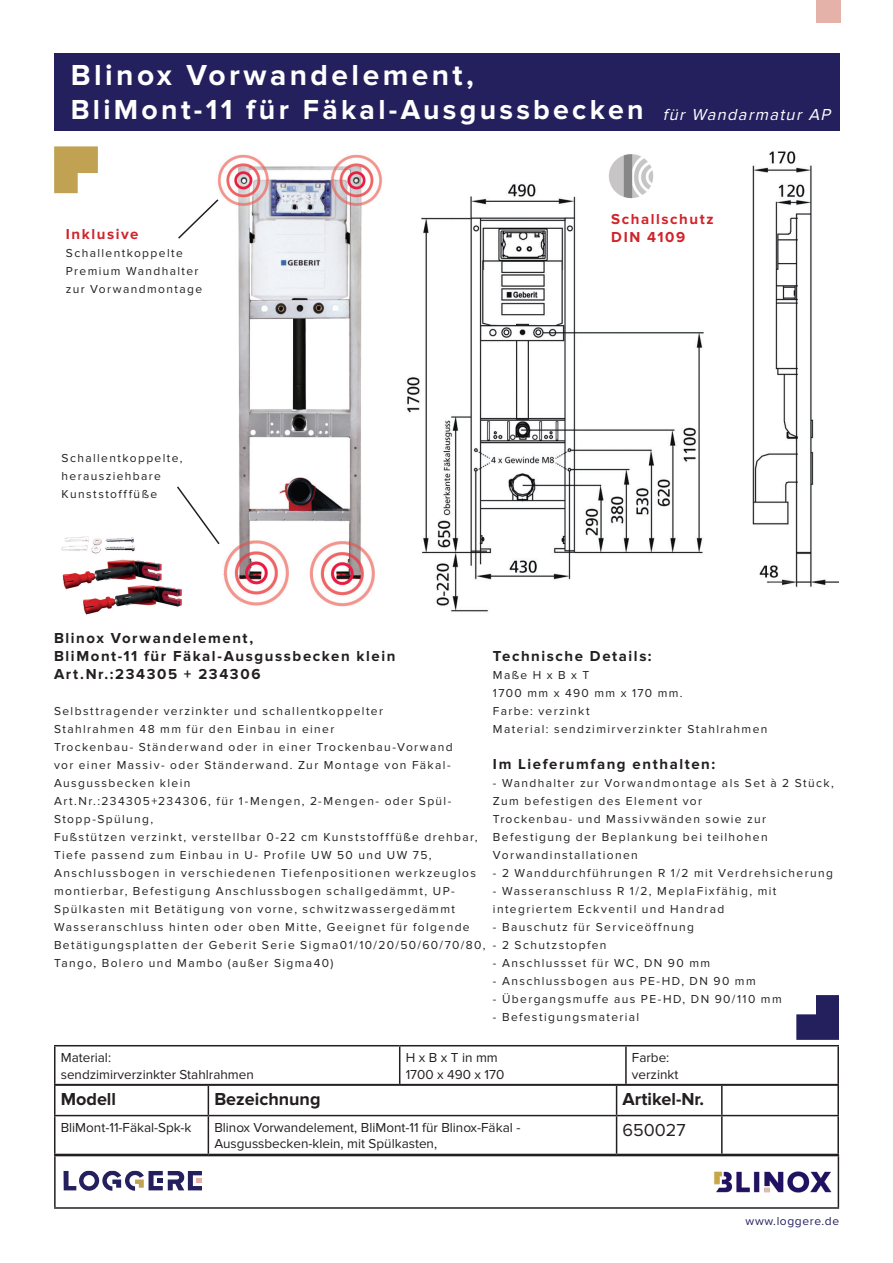
<style>
.page{position:relative;width:893px;height:1263px;background:#fff}
.page>*{position:absolute;margin:0;border:0;box-sizing:border-box;transform-origin:0 0}
.t1{font:700 30px "Proxima Nova";letter-spacing:.115em;color:#fff}
.t2{font:700 28.5px "Proxima Nova";letter-spacing:.115em;color:#fff}
.t3{font:700 18px "Proxima Nova";color:#231f20}
.t4{font:18px "Proxima Nova";color:#231f20}
.t5{font:italic 16.5px "Proxima Nova";color:#fff}
.t6{font:700 15px/18px "Proxima Nova";letter-spacing:.105em;color:#231f20}
.t7{font:700 15px/18px "Proxima Nova";letter-spacing:.105em;color:#d1232a}
.t8{font:13.5px/16.2px "Proxima Nova";color:#231f20}
.t9{font:12px/18px "Proxima Nova";letter-spacing:.115em;color:#231f20}
.t10{font:12px "Proxima Nova";letter-spacing:.05em;color:#24205e}
</style>
<div class="page">
<img style="left:217px;top:151px;width:622px;height:461px">
<div style="left:54px;top:54px;width:785px;height:77px;background:#24205e"></div>
<hr style="left:54px;top:1155px;width:785px;height:1px;background:#231f20">
<hr style="left:54px;top:1156px;width:2px;height:51px;background:#231f20">
<hr style="left:54px;top:1207px;width:785px;height:2px;background:#231f20">
<svg style="left:54px;top:146px;width:44px;height:47px"></svg>
<svg style="left:64px;top:1170px;width:138px;height:21px"></svg>
<img style="left:703px;top:1153px;width:136px;height:56px">
<svg style="left:796px;top:995px;width:43px;height:45px"></svg>
<hr style="left:54px;top:1045px;width:346px;height:1px;background:#231f20">
<hr style="left:54px;top:1046px;width:2px;height:38px;background:#231f20">
<hr style="left:400px;top:1045px;width:226px;height:1px;background:#231f20">
<hr style="left:399px;top:1046px;width:1px;height:38px;background:#231f20">
<hr style="left:626px;top:1045px;width:213px;height:1px;background:#231f20">
<hr style="left:625px;top:1046px;width:2px;height:38px;background:#231f20">
<hr style="left:837px;top:1046px;width:2px;height:38px;background:#231f20">
<hr style="left:54px;top:1084px;width:154px;height:2px;background:#231f20">
<hr style="left:54px;top:1086px;width:2px;height:29px;background:#231f20">
<hr style="left:208px;top:1084px;width:409px;height:2px;background:#231f20">
<svg style="left:208px;top:1086px;width:1px;height:29px"></svg>
<hr style="left:617px;top:1084px;width:105px;height:2px;background:#231f20">
<svg style="left:616px;top:1086px;width:1px;height:29px"></svg>
<hr style="left:722px;top:1084px;width:117px;height:2px;background:#231f20">
<hr style="left:721px;top:1086px;width:2px;height:29px;background:#231f20">
<hr style="left:837px;top:1086px;width:2px;height:29px;background:#231f20">
<hr style="left:54px;top:1115px;width:154px;height:1px;background:#231f20">
<hr style="left:54px;top:1116px;width:2px;height:38px;background:#231f20">
<hr style="left:208px;top:1115px;width:409px;height:1px;background:#231f20">
<hr style="left:208px;top:1116px;width:1px;height:38px;background:#231f20">
<hr style="left:617px;top:1115px;width:105px;height:1px;background:#231f20">
<hr style="left:616px;top:1116px;width:1px;height:38px;background:#231f20">
<hr style="left:722px;top:1115px;width:117px;height:1px;background:#231f20">
<hr style="left:721px;top:1116px;width:2px;height:38px;background:#231f20">
<hr style="left:837px;top:1116px;width:2px;height:38px;background:#231f20">
<hr style="left:54px;top:1154px;width:154px;height:1px;background:#231f20">
<hr style="left:208px;top:1154px;width:409px;height:1px;background:#231f20">
<hr style="left:617px;top:1154px;width:105px;height:1px;background:#231f20">
<hr style="left:722px;top:1154px;width:117px;height:1px;background:#231f20">
<img style="left:61px;top:536px;width:121px;height:79px">
<img style="left:603px;top:151px;width:55px;height:53px">
<svg style="left:178px;top:198px;width:42px;height:42px"></svg>
<svg style="left:175px;top:485px;width:46px;height:61px"></svg>
<div style="left:817px;top:0;width:24px;height:22px;background:#e4b2a8"></div>
<p class="t1" style="left:71px;top:58px;width:405px">Blinox Vorwandelement,</p>
<p class="t2" style="left:71px;top:93px;width:574px">BliMont-11 für Fäkal-Ausgussbecken</p>
<p class="t5" style="left:663px;top:105px;width:173px">für Wandarmatur AP</p>
<p class="t7" style="left:66px;top:226px;width:74px">Inklusive</p>
<p class="t9" style="left:66px;top:245px;width:138px">Schallentkoppelte<br>Premium Wandhalter zur Vorwandmontage</p>
<p class="t7" style="left:611px;top:211px;width:104px">Schallschutz<br>DIN 4109</p>
<p class="t9" style="left:62px;top:450px;width:122px">Schallentkoppelte, herausziehbare<br>Kunststofffüße</p>
<p class="t6" style="left:54px;top:630px;width:343px">Blinox Vorwandelement,<br>BliMont-11 für Fäkal-Ausgussbecken klein<br>Art.Nr.:234305 + 234306</p>
<p class="t9" style="left:54px;top:702px;width:433px">Selbsttragender verzinkter und schallentkoppelter<br>Stahlrahmen 48 mm für den Einbau in einer<br>Trockenbau- Ständerwand oder in einer Trockenbau-Vorwand<br>vor einer Massiv- oder Ständerwand. Zur Montage von Fäkal-Ausgussbecken klein<br>Art.Nr.:234305+234306, für 1-Mengen, 2-Mengen- oder Spül-Stopp-Spülung,<br>Fußstützen verzinkt, verstellbar 0-22 cm Kunststofffüße drehbar, Tiefe passend zum Einbau in U- Profile UW 50 und UW 75, Anschlussbogen in verschiedenen Tiefenpositionen werkzeuglos montierbar, Befestigung Anschlussbogen schallgedämmt, UP-Spülkasten mit Betätigung von vorne, schwitzwassergedämmt Wasseranschluss hinten oder oben Mitte, Geeignet für folgende Betätigungsplatten der Geberit Serie Sigma01/10/20/50/60/70/80, Tango, Bolero und Mambo (außer Sigma40)</p>
<p class="t6" style="left:493px;top:648px;width:160px">Technische Details:</p>
<p class="t9" style="left:493px;top:667px;width:276px">Maße H x B x T<br>1700 mm x 490 mm x 170 mm.<br>Farbe: verzinkt<br>Material: sendzimirverzinkter Stahlrahmen</p>
<p class="t6" style="left:493px;top:756px;width:224px">Im Lieferumfang enthalten:</p>
<p class="t9" style="left:493px;top:775px;width:342px">- Wandhalter zur Vorwandmontage als Set à 2 Stück, Zum befestigen des Element vor<br>Trockenbau- und Massivwänden sowie zur Befestigung der Beplankung bei teilhohen Vorwandinstallationen</p>
<p class="t9" style="left:493px;top:865px;width:341px">- 2 Wanddurchführungen R 1/2 mit Verdrehsicherung</p>
<p class="t9" style="left:493px;top:883px;width:285px">- Wasseranschluss R 1/2, MeplaFixfähig, mit integriertem Eckventil und Handrad</p>
<p class="t9" style="left:493px;top:919px;width:202px">- Bauschutz für Serviceöffnung</p>
<p class="t9" style="left:493px;top:937px;width:115px">- 2 Schutzstopfen</p>
<p class="t9" style="left:493px;top:955px;width:219px">- Anschlussset für WC, DN 90 mm</p>
<p class="t9" style="left:493px;top:973px;width:264px">- Anschlussbogen aus PE-HD, DN 90 mm</p>
<p class="t9" style="left:493px;top:991px;width:290px">- Übergangsmuffe aus PE-HD, DN 90/110 mm</p>
<p class="t9" style="left:493px;top:1009px;width:148px">- Befestigungsmaterial</p>
<p class="t8" style="left:61px;top:1050px;width:195px">Material:<br>sendzimirverzinkter Stahlrahmen</p>
<p class="t8" style="left:406px;top:1050px;width:100px">H x B x T in mm<br>1700 x 490 x 170</p>
<p class="t8" style="left:632px;top:1050px;width:48px">Farbe: verzinkt</p>
<p class="t3" style="left:61px;top:1089px;width:57px">Modell</p>
<p class="t3" style="left:214px;top:1089px;width:108px">Bezeichnung</p>
<p class="t3" style="left:623px;top:1089px;width:83px">Artikel-Nr.</p>
<p class="t8" style="left:61px;top:1120px;width:132px">BliMont-11-Fäkal-Spk-k</p>
<p class="t8" style="left:214px;top:1120px;width:307px">Blinox Vorwandelement, BliMont-11 für Blinox-Fäkal -<br>Ausgussbecken-klein, mit Spülkasten,</p>
<p class="t4" style="left:623px;top:1119px;width:65px">650027</p>
<p class="t10" style="left:746px;top:1214px;width:95px">www.loggere.de</p>
</div>
